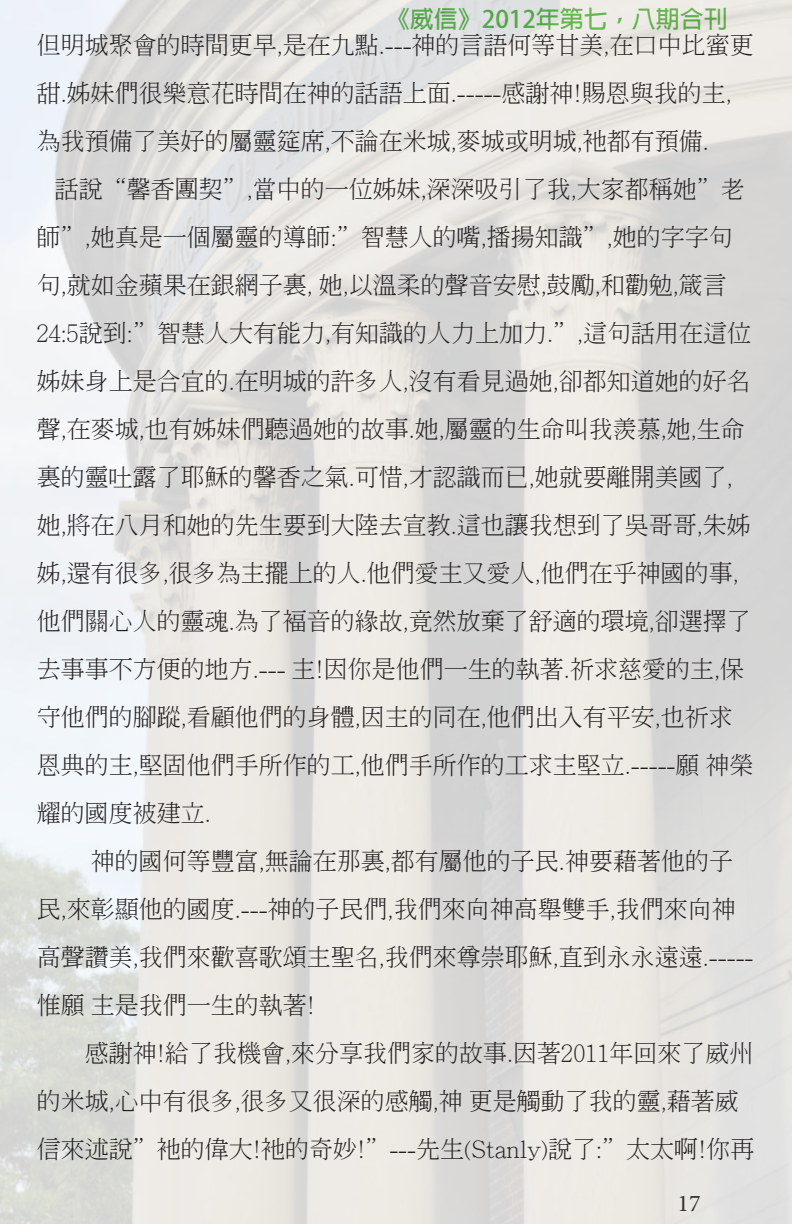
<style>
.page{position:relative;width:792px;height:1224px;background:#fff}
.page>*{position:absolute;margin:0;border:0;box-sizing:border-box;transform-origin:0 0}
.t1{font:300 24px/48px "Adobe Ming Std";color:#231f20}
.t2{font:700 24px "Adobe Fan Heiti Std";color:#58b947}
.t3{font:24px "Minion Pro";color:#231f20}
</style>
<div class="page">
<p class="t2" style="left:386px;top:5px;width:343px">《威信》2012年第七，八期合刊</p>
<p class="t1" style="left:37px;top:21px;width:718px">但明城聚會的時間更早,是在九點.---神的言語何等甘美,在口中比蜜更甜.姊妹們很樂意花時間在神的話語上面.-----感謝神!賜恩與我的主,為我預備了美好的屬靈筵席,不論在米城,麥城或明城,衪都有預備.</p>
<p class="t1" style="left:37px;top:165px;width:718px;text-indent:18px">話說“馨香團契”,當中的一位姊妹,深深吸引了我,大家都稱她”老師”,她真是一個屬靈的導師:”智慧人的嘴,播揚知識”,她的字字句句,就如金蘋果在銀網子裏, 她,以溫柔的聲音安慰,鼓勵,和勸勉,箴言24:5說到:”智慧人大有能力,有知識的人力上加力.”,這句話用在這位姊妹身上是合宜的.在明城的許多人,沒有看見過她,卻都知道她的好名聲,在麥城,也有姊妹們聽過她的故事.她,屬靈的生命叫我羨慕,她,生命裏的靈吐露了耶穌的馨香之氣.可惜,才認識而已,她就要離開美國了,她,將在八月和她的先生要到大陸去宣教.這也讓我想到了吳哥哥,朱姊姊,還有很多,很多為主擺上的人.他們愛主又愛人,他們在乎神國的事,他們關心人的靈魂.為了褔音的緣故,竟然放棄了舒適的環境,卻選擇了去事事不方便的地方.--- 主!因你是他們一生的執著.祈求慈愛的主,保守他們的腳蹤,看顧他們的身體,因主的同在,他們出入有平安,也祈求恩典的主,堅固他們手所作的工,他們手所作的工求主堅立.-----願 神榮耀的國度被建立.</p>
<p class="t1" style="left:37px;top:837px;width:718px;text-indent:54px">神的國何等豐富,無論在那裏,都有屬他的子民.神要藉著他的子民,來彰顯他的國度.---神的子民們,我們來向神高舉雙手,我們來向神高聲讚美,我們來歡喜歌頌主聖名,我們來尊崇耶穌,直到永永遠遠.-----惟願 主是我們一生的執著!</p>
<p class="t1" style="left:37px;top:1029px;width:719px;text-indent:48px">感謝神!給了我機會,來分享我們家的故事.因著2011年回來了威州的米城,心中有很多,很多又很深的感觸,神 更是觸動了我的靈,藉著威信來述說”衪的偉大!衪的奇妙!”---先生(Stanly)說了:”太太啊!你再</p>
<p class="t3" style="left:678px;top:1187px;width:25px">17</p>
</div>
